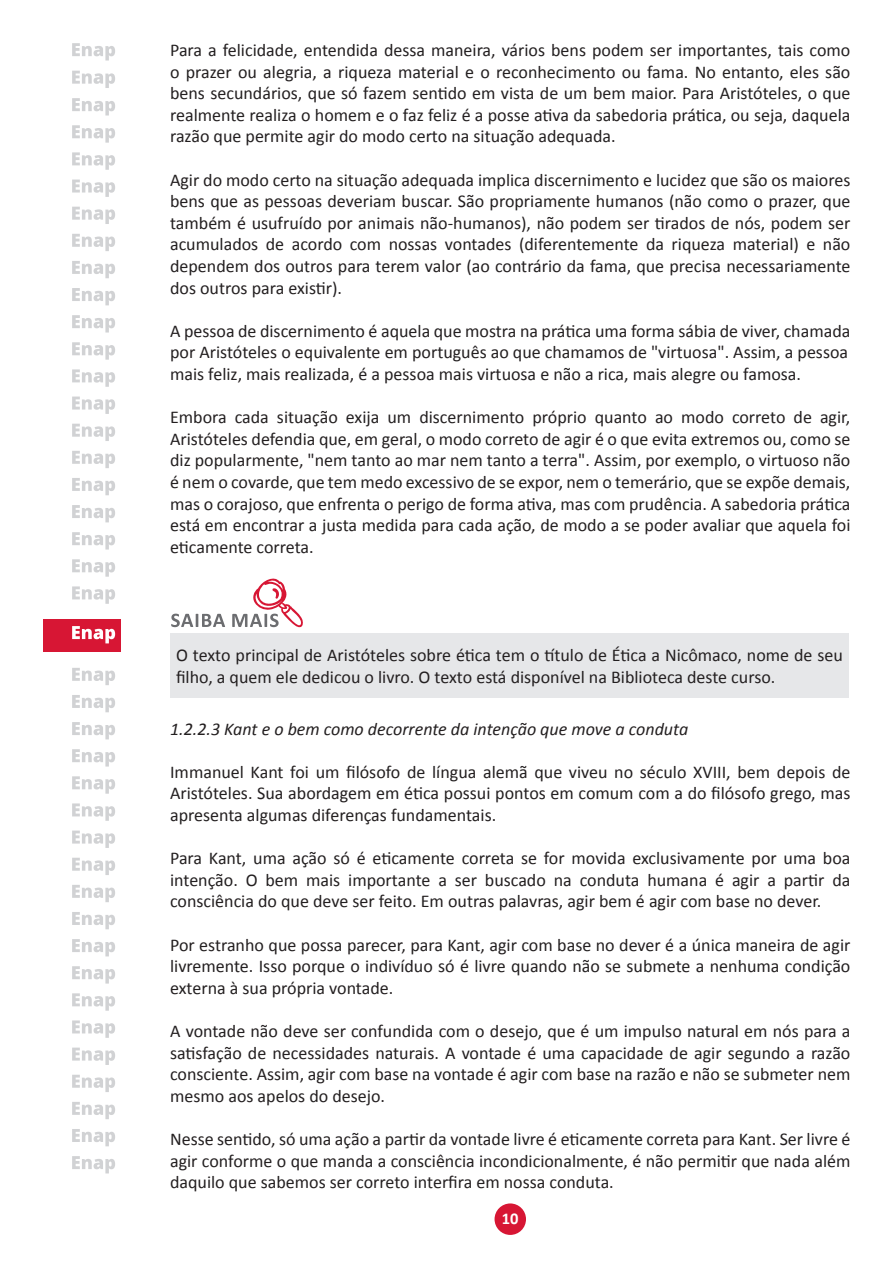
<style>
.page{position:relative;width:893px;height:1263px;background:#fff}
.page>*{position:absolute;margin:0;border:0;box-sizing:border-box;transform-origin:0 0}
.t1{font:18px/21.6px "Calibri";color:#231f20;text-align:justify}
.t2{font:italic 18px "Calibri";color:#231f20}
.t3{font:700 16.5px "Calibri";color:#fff}
</style>
<div class="page">
<div style="left:495px;top:1203px;width:31px;height:32px;background:#d71634;border-radius:50%"></div>
<div style="left:44px;top:619px;width:77px;height:32px;background:#d71634"></div>
<svg style="left:72px;top:626px;width:43px;height:17px"></svg>
<svg style="left:72px;top:98px;width:43px;height:17px"></svg>
<svg style="left:72px;top:125px;width:43px;height:18px"></svg>
<svg style="left:72px;top:152px;width:43px;height:18px"></svg>
<svg style="left:72px;top:180px;width:43px;height:17px"></svg>
<svg style="left:72px;top:207px;width:43px;height:17px"></svg>
<svg style="left:72px;top:234px;width:43px;height:17px"></svg>
<svg style="left:72px;top:261px;width:43px;height:17px"></svg>
<svg style="left:72px;top:288px;width:43px;height:17px"></svg>
<svg style="left:72px;top:315px;width:43px;height:17px"></svg>
<svg style="left:72px;top:342px;width:43px;height:18px"></svg>
<svg style="left:72px;top:369px;width:43px;height:18px"></svg>
<svg style="left:72px;top:397px;width:43px;height:17px"></svg>
<svg style="left:72px;top:424px;width:43px;height:17px"></svg>
<svg style="left:72px;top:451px;width:43px;height:17px"></svg>
<svg style="left:72px;top:478px;width:43px;height:17px"></svg>
<svg style="left:72px;top:505px;width:43px;height:17px"></svg>
<svg style="left:72px;top:532px;width:43px;height:17px"></svg>
<svg style="left:72px;top:559px;width:43px;height:18px"></svg>
<svg style="left:72px;top:586px;width:43px;height:18px"></svg>
<svg style="left:72px;top:668px;width:43px;height:17px"></svg>
<svg style="left:72px;top:695px;width:43px;height:17px"></svg>
<svg style="left:72px;top:722px;width:43px;height:17px"></svg>
<svg style="left:72px;top:749px;width:43px;height:17px"></svg>
<svg style="left:72px;top:776px;width:43px;height:18px"></svg>
<svg style="left:72px;top:803px;width:43px;height:18px"></svg>
<svg style="left:72px;top:830px;width:43px;height:18px"></svg>
<svg style="left:72px;top:858px;width:43px;height:17px"></svg>
<svg style="left:72px;top:885px;width:43px;height:17px"></svg>
<svg style="left:72px;top:912px;width:43px;height:17px"></svg>
<svg style="left:72px;top:939px;width:43px;height:17px"></svg>
<svg style="left:72px;top:966px;width:43px;height:17px"></svg>
<svg style="left:72px;top:993px;width:43px;height:18px"></svg>
<svg style="left:72px;top:1020px;width:43px;height:18px"></svg>
<svg style="left:72px;top:1047px;width:43px;height:18px"></svg>
<svg style="left:72px;top:1075px;width:43px;height:17px"></svg>
<svg style="left:72px;top:1102px;width:43px;height:17px"></svg>
<svg style="left:72px;top:1129px;width:43px;height:17px"></svg>
<svg style="left:72px;top:1156px;width:43px;height:17px"></svg>
<svg style="left:72px;top:71px;width:43px;height:17px"></svg>
<svg style="left:72px;top:43px;width:43px;height:18px"></svg>
<svg style="left:171px;top:614px;width:54px;height:13px"></svg>
<svg style="left:232px;top:578px;width:71px;height:50px"></svg>
<div style="left:170px;top:633px;width:679px;height:64px;background:#e6e7e9"></div>
<p class="t1" style="left:170px;top:38px;width:682px">Para a felicidade, entendida dessa maneira, vários bens podem ser importantes, tais como o prazer ou alegria, a riqueza material e o reconhecimento ou fama. No entanto, eles são bens secundários, que só fazem sentido em vista de um bem maior. Para Aristóteles, o que realmente realiza o homem e o faz feliz é a posse ativa da sabedoria prática, ou seja, daquela razão que permite agir do modo certo na situação adequada.</p>
<p class="t1" style="left:170px;top:168px;width:682px">Agir do modo certo na situação adequada implica discernimento e lucidez que são os maiores bens que as pessoas deveriam buscar. São propriamente humanos (não como o prazer, que também é usufruído por animais não-humanos), não podem ser tirados de nós, podem ser acumulados de acordo com nossas vontades (diferentemente da riqueza material) e não dependem dos outros para terem valor (ao contrário da fama, que precisa necessariamente dos outros para existir).</p>
<p class="t1" style="left:170px;top:319px;width:682px;text-align:left">A pessoa de discernimento é aquela que mostra na prática uma forma sábia de viver, chamada por Aristóteles o equivalente em português ao que chamamos de "virtuosa". Assim, a pessoa mais feliz, mais realizada, é a pessoa mais virtuosa e não a rica, mais alegre ou famosa.</p>
<p class="t1" style="left:170px;top:406px;width:682px">Embora cada situação exija um discernimento próprio quanto ao modo correto de agir, Aristóteles defendia que, em geral, o modo correto de agir é o que evita extremos ou, como se diz popularmente, "nem tanto ao mar nem tanto a terra". Assim, por exemplo, o virtuoso não é nem o covarde, que tem medo excessivo de se expor, nem o temerário, que se expõe demais, mas o corajoso, que enfrenta o perigo de forma ativa, mas com prudência. A sabedoria prática está em encontrar a justa medida para cada ação, de modo a se poder avaliar que aquela foi eticamente correta.</p>
<p class="t1" style="left:176px;top:643px;width:668px">O texto principal de Aristóteles sobre ética tem o título de Ética a Nicômaco, nome de seu filho, a quem ele dedicou o livro. O texto está disponível na Biblioteca deste curso.</p>
<p class="t2" style="left:170px;top:717px;width:520px">1.2.2.3 Kant e o bem como decorrente da intenção que move a conduta</p>
<p class="t1" style="left:170px;top:760px;width:682px">Immanuel Kant foi um filósofo de língua alemã que viveu no século XVIII, bem depois de Aristóteles. Sua abordagem em ética possui pontos em comum com a do filósofo grego, mas apresenta algumas diferenças fundamentais.</p>
<p class="t1" style="left:170px;top:847px;width:682px">Para Kant, uma ação só é eticamente correta se for movida exclusivamente por uma boa intenção. O bem mais importante a ser buscado na conduta humana é agir a partir da consciência do que deve ser feito. Em outras palavras, agir bem é agir com base no dever.</p>
<p class="t1" style="left:170px;top:933px;width:682px">Por estranho que possa parecer, para Kant, agir com base no dever é a única maneira de agir livremente. Isso porque o indivíduo só é livre quando não se submete a nenhuma condição externa à sua própria vontade.</p>
<p class="t1" style="left:170px;top:1019px;width:682px">A vontade não deve ser confundida com o desejo, que é um impulso natural em nós para a satisfação de necessidades naturais. A vontade é uma capacidade de agir segundo a razão consciente. Assim, agir com base na vontade é agir com base na razão e não se submeter nem mesmo aos apelos do desejo.</p>
<p class="t1" style="left:170px;top:1127px;width:682px">Nesse sentido, só uma ação a partir da vontade livre é eticamente correta para Kant. Ser livre é agir conforme o que manda a consciência incondicionalmente, é não permitir que nada além daquilo que sabemos ser correto interfira em nossa conduta.</p>
<p class="t3" style="left:502px;top:1208px;width:18px">10</p>
</div>
